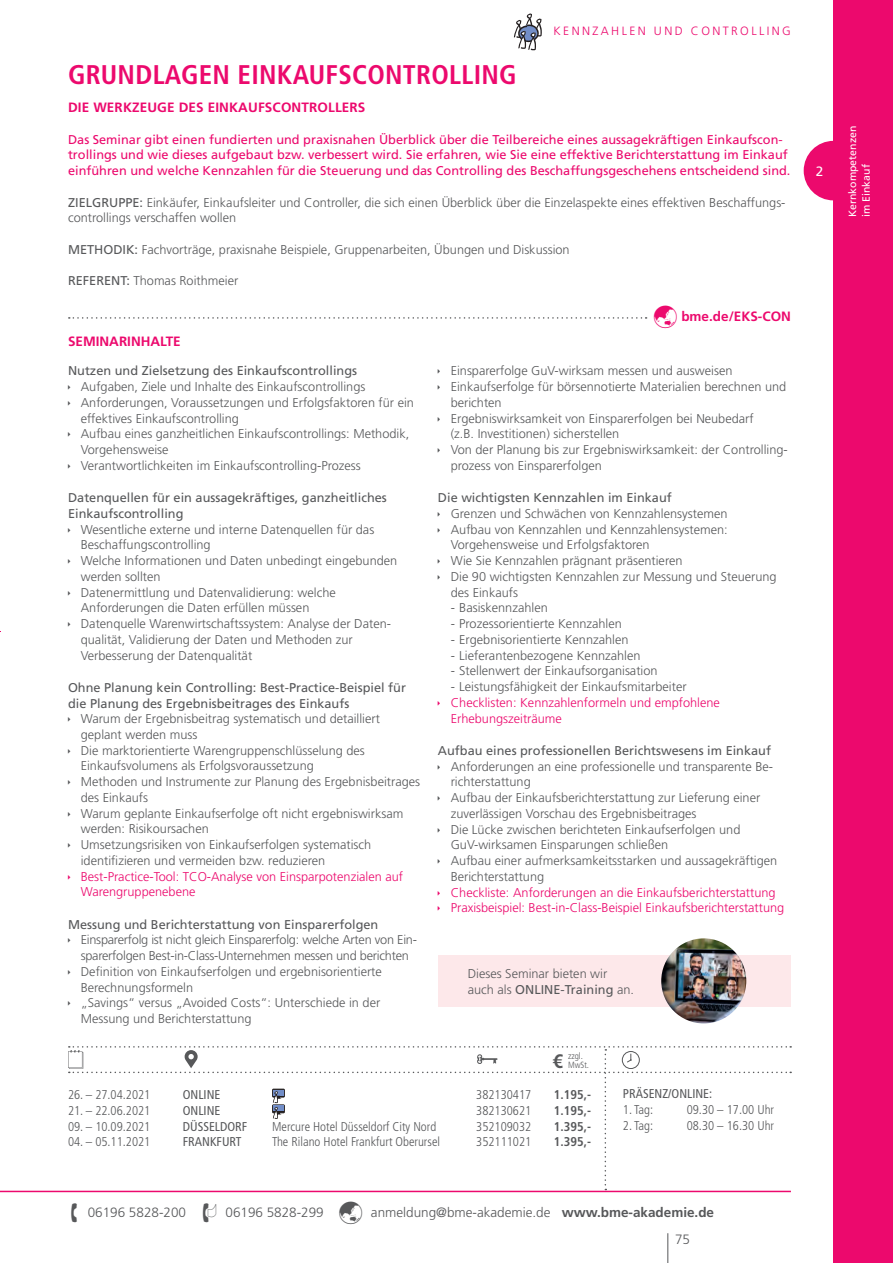
<style>
.page{position:relative;width:893px;height:1263px;background:#fff}
.page>*{position:absolute;margin:0;border:0;box-sizing:border-box;transform-origin:0 0}
.t1{font:700 condensed 27px "Frutiger LT Std";letter-spacing:.01em;color:#ec096d}
.t2{font:700 condensed 19.5px "Frutiger LT Std";color:#57585a}
.t3{font:300 13.5px/27px "Frutiger LT Std";color:#57585a}
.t4{font:700 13.5px "Frutiger LT Std";letter-spacing:.01em;color:#ec096d}
.t5{font:13.5px "Frutiger LT Std";color:#fff}
.t6{font:300 12.75px/15.8px "Frutiger LT Std";color:#57585a}
.t7{font:12.75px/15.8px "Frutiger LT Std";color:#57585a}
.t8{font:12.75px/15.8px "Frutiger LT Std";color:#ec096d}
.t9{font:300 12.75px/15.8px "Frutiger LT Std";color:#ec096d}
.t10{font:300 condensed 12.75px "Frutiger LT Std";color:#57585a}
.t11{font:condensed 12.75px "Frutiger LT Std";color:#57585a}
.t12{font:700 condensed 12.75px "Frutiger LT Std";color:#57585a}
.t13{font:300 12px "Frutiger LT Std";letter-spacing:.2em;color:#ec096d}
.t14{font:10.5px/13.5px "Frutiger LT Std";color:#fff}
.t15{font:300 condensed 9px/9px "Frutiger LT Std";color:#57585a}
.s1{font-weight:400}
.s2{font-weight:700}
</style>
<div class="page">
<hr style="left:667px;top:1233px;width:1px;height:30px;background:#57585a">
<div style="left:804px;top:141px;width:59px;height:59px;background:#ec096d;border-radius:50%"></div>
<div style="left:833px;top:0;width:60px;height:1263px;background:#ec096d"></div>
<hr style="left:0;top:1191px;width:791px;height:1px;background:#ec096d">
<svg style="left:69px;top:317px;width:578px;height:2px"></svg>
<svg style="left:514px;top:13px;width:28px;height:37px"></svg>
<svg style="left:68px;top:1046px;width:723px;height:144px"></svg>
<div style="left:438px;top:955px;width:353px;height:51px;background:#fde8ea"></div>
<img style="left:661px;top:938px;width:85px;height:85px;border-radius:43px">
<p class="t13" style="left:554px;top:24px;width:239px">KENNZAHLEN UND CONTROLLING</p>
<h1 class="t1" style="left:68px;top:59px;width:450px">GRUNDLAGEN EINKAUFSCONTROLLING</h1>
<p class="t4" style="left:68px;top:99px;width:299px">DIE WERKZEUGE DES EINKAUFSCONTROLLERS</p>
<p class="t8" style="left:68px;top:131px;width:724px">Das Seminar gibt einen fundierten und praxisnahen Überblick über die Teilbereiche eines aussagekräftigen Einkaufscon&shy;trollings und wie dieses aufgebaut bzw. verbessert wird. Sie erfahren, wie Sie eine effektive Berichterstattung im Einkauf einführen und welche Kennzahlen für die Steuerung und das Controlling des Beschaffungsgeschehens entscheidend sind.</p>
<p class="t6" style="left:68px;top:194px;width:718px"><span class="s1">ZIELGRUPPE:</span> Einkäufer, Einkaufsleiter und Controller, die sich einen Überblick über die Einzelaspekte eines effektiven Beschaffungs&shy;controllings verschaffen wollen</p>
<p class="t6" style="left:68px;top:242px;width:503px"><span class="s1">METHODIK:</span> Fachvorträge, praxisnahe Beispiele, Gruppenarbeiten, Übungen und Diskussion</p>
<p class="t6" style="left:68px;top:273px;width:172px"><span class="s1">REFERENT:</span> Thomas Roithmeier</p>
<p class="t4" style="left:681px;top:308px;width:111px">bme.de/EKS-CON</p>
<p class="t4" style="left:68px;top:333px;width:114px">SEMINARINHALTE</p>
<p class="t7" style="left:68px;top:363px;width:291px">Nutzen und Zielsetzung des Einkaufscontrollings</p>
<p class="t6" style="left:81px;top:379px;width:335px">Aufgaben, Ziele und Inhalte des Einkaufscontrollings Anforderungen, Voraussetzungen und Erfolgsfaktoren für ein effektives Einkaufscontrolling<br>Aufbau eines ganzheitlichen Einkaufscontrollings: Methodik, Vorgehensweise<br>Verantwortlichkeiten im Einkaufscontrolling-Prozess</p>
<p class="t7" style="left:68px;top:490px;width:320px">Datenquellen für ein aussagekräftiges, ganzheitliches<br>Einkaufscontrolling</p>
<p class="t6" style="left:81px;top:521px;width:318px">Wesentliche externe und interne Datenquellen für das Beschaffungscontrolling<br>Welche Informationen und Daten unbedingt eingebunden werden sollten<br>Datenermittlung und Datenvalidierung: welche Anforderungen die Daten erfüllen müssen<br>Datenquelle Warenwirtschaftssystem: Analyse der Daten&shy;qualität, Validierung der Daten und Methoden zur Verbesserung der Datenqualität</p>
<p class="t7" style="left:68px;top:679px;width:339px">Ohne Planung kein Controlling: Best-Practice-Beispiel für die Planung des Ergebnisbeitrages des Einkaufs</p>
<p class="t6" style="left:81px;top:711px;width:341px">Warum der Ergebnisbeitrag systematisch und detailliert geplant werden muss<br>Die marktorientierte Warengruppenschlüsselung des Einkaufsvolumens als Erfolgsvoraussetzung<br>Methoden und Instrumente zur Planung des Ergebnisbeitrages des Einkaufs<br>Warum geplante Einkaufserfolge oft nicht ergebniswirksam werden: Risikoursachen<br>Umsetzungsrisiken von Einkaufserfolgen systematisch identifizieren und vermeiden bzw. reduzieren</p>
<p class="t9" style="left:81px;top:869px;width:324px">Best-Practice-Tool: TCO-Analyse von Einsparpotenzialen auf<br>Warengruppenebene</p>
<p class="t7" style="left:68px;top:916px;width:312px">Messung und Berichterstattung von Einsparerfolgen</p>
<p class="t6" style="left:81px;top:932px;width:338px">Einsparerfolg ist nicht gleich Einsparerfolg: welche Arten von Ein&shy;sparerfolgen Best-in-Class-Unternehmen messen und berichten Definition von Einkaufserfolgen und ergebnisorientierte Berechnungsformeln<br>„Savings“ versus „Avoided Costs“: Unterschiede in der Messung und Berichterstattung</p>
<p class="t6" style="left:451px;top:363px;width:337px">Einsparerfolge GuV-wirksam messen und ausweisen Einkaufserfolge für börsennotierte Materialien berechnen und berichten<br>Ergebniswirksamkeit von Einsparerfolgen bei Neubedarf<br>(z.B. Investitionen) sicherstellen<br>Von der Planung bis zur Ergebniswirksamkeit: der Controlling&shy;prozess von Einsparerfolgen</p>
<p class="t7" style="left:438px;top:490px;width:235px">Die wichtigsten Kennzahlen im Einkauf</p>
<p class="t6" style="left:451px;top:506px;width:327px">Grenzen und Schwächen von Kennzahlensystemen<br>Aufbau von Kennzahlen und Kennzahlensystemen:<br>Vorgehensweise und Erfolgsfaktoren<br>Wie Sie Kennzahlen prägnant präsentieren<br>Die 90 wichtigsten Kennzahlen zur Messung und Steuerung des Einkaufs</p>
<p class="t6" style="left:451px;top:600px;width:99px">- Basiskennzahlen</p>
<p class="t6" style="left:451px;top:616px;width:173px">- Prozessorientierte Kennzahlen</p>
<p class="t6" style="left:451px;top:632px;width:179px">- Ergebnisorientierte Kennzahlen</p>
<p class="t6" style="left:451px;top:647px;width:191px">- Lieferantenbezogene Kennzahlen</p>
<p class="t6" style="left:451px;top:663px;width:208px">- Stellenwert der Einkaufsorganisation</p>
<p class="t6" style="left:451px;top:679px;width:237px">- Leistungsfähigkeit der Einkaufsmitarbeiter</p>
<p class="t9" style="left:451px;top:695px;width:271px">Checklisten: Kennzahlenformeln und empfohlene<br>Erhebungszeiträume</p>
<p class="t7" style="left:438px;top:743px;width:335px">Aufbau eines professionellen Berichtswesens im Einkauf</p>
<p class="t6" style="left:451px;top:758px;width:328px">Anforderungen an eine professionelle und transparente Be&shy;richterstattung<br>Aufbau der Einkaufsberichterstattung zur Lieferung einer zuverlässigen Vorschau des Ergebnisbeitrages<br>Die Lücke zwischen berichteten Einkaufserfolgen und GuV-wirksamen Einsparungen schließen<br>Aufbau einer aufmerksamkeitsstarken und aussagekräftigen Berichterstattung</p>
<p class="t9" style="left:451px;top:884px;width:335px">Checkliste: Anforderungen an die Einkaufsberichterstattung<br>Praxisbeispiel: Best-in-Class-Beispiel Einkaufsberichterstattung</p>
<p class="t6" style="left:468px;top:966px;width:168px">Dieses Seminar bieten wir auch als <span class="s1">ONLINE-Training</span> an.</p>
<h2 class="t2" style="left:553px;top:1049px;width:12px">€</h2>
<p class="t15" style="left:568px;top:1051px;width:22px">zzgl.<br>MwSt.</p>
<p class="t10" style="left:68px;top:1087px;width:84px">26. – 27.04.2021</p>
<p class="t11" style="left:183px;top:1087px;width:39px">ONLINE</p>
<p class="t10" style="left:476px;top:1087px;width:57px">382130417</p>
<p class="t12" style="left:554px;top:1087px;width:39px">1.195,-</p>
<p class="t10" style="left:68px;top:1103px;width:84px">21. – 22.06.2021</p>
<p class="t11" style="left:183px;top:1103px;width:39px">ONLINE</p>
<p class="t10" style="left:476px;top:1103px;width:57px">382130621</p>
<p class="t12" style="left:554px;top:1103px;width:39px">1.195,-</p>
<p class="t10" style="left:68px;top:1119px;width:84px">09. – 10.09.2021</p>
<p class="t11" style="left:183px;top:1119px;width:66px">DÜSSELDORF</p>
<p class="t10" style="left:272px;top:1119px;width:166px">Mercure Hotel Düsseldorf City Nord</p>
<p class="t10" style="left:476px;top:1119px;width:57px">352109032</p>
<p class="t12" style="left:554px;top:1119px;width:39px">1.395,-</p>
<p class="t10" style="left:68px;top:1135px;width:84px">04. – 05.11.2021</p>
<p class="t11" style="left:183px;top:1134px;width:60px">FRANKFURT</p>
<p class="t10" style="left:272px;top:1135px;width:169px">The Rilano Hotel Frankfurt Oberursel</p>
<p class="t10" style="left:476px;top:1135px;width:57px">352111021</p>
<p class="t12" style="left:554px;top:1134px;width:39px">1.395,-</p>
<p class="t11" style="left:623px;top:1086px;width:91px">PRÄSENZ/ONLINE:</p>
<p class="t10" style="left:623px;top:1102px;width:32px">1. Tag:</p>
<p class="t10" style="left:687px;top:1102px;width:89px">09.30 – 17.00 Uhr</p>
<p class="t10" style="left:623px;top:1118px;width:32px">2. Tag:</p>
<p class="t10" style="left:687px;top:1118px;width:89px">08.30 – 16.30 Uhr</p>
<p class="t3" style="left:88px;top:1198px;width:100px">06196 5828-200</p>
<p class="t3" style="left:225px;top:1198px;width:100px">06196 5828-299</p>
<p class="t3" style="left:675px;top:1198px;width:41px;text-indent:-304px">anmeldung@bme-akademie.de <span class="s2">www.bme-akademie.de<br></span>75</p>
<p class="t5" style="left:816px;top:164px;width:9px">2</p>
<p class="t14" style="left:846px;top:217px;width:93px;rotate:-90deg">Kernkompetenzen im Einkauf</p>
</div>
